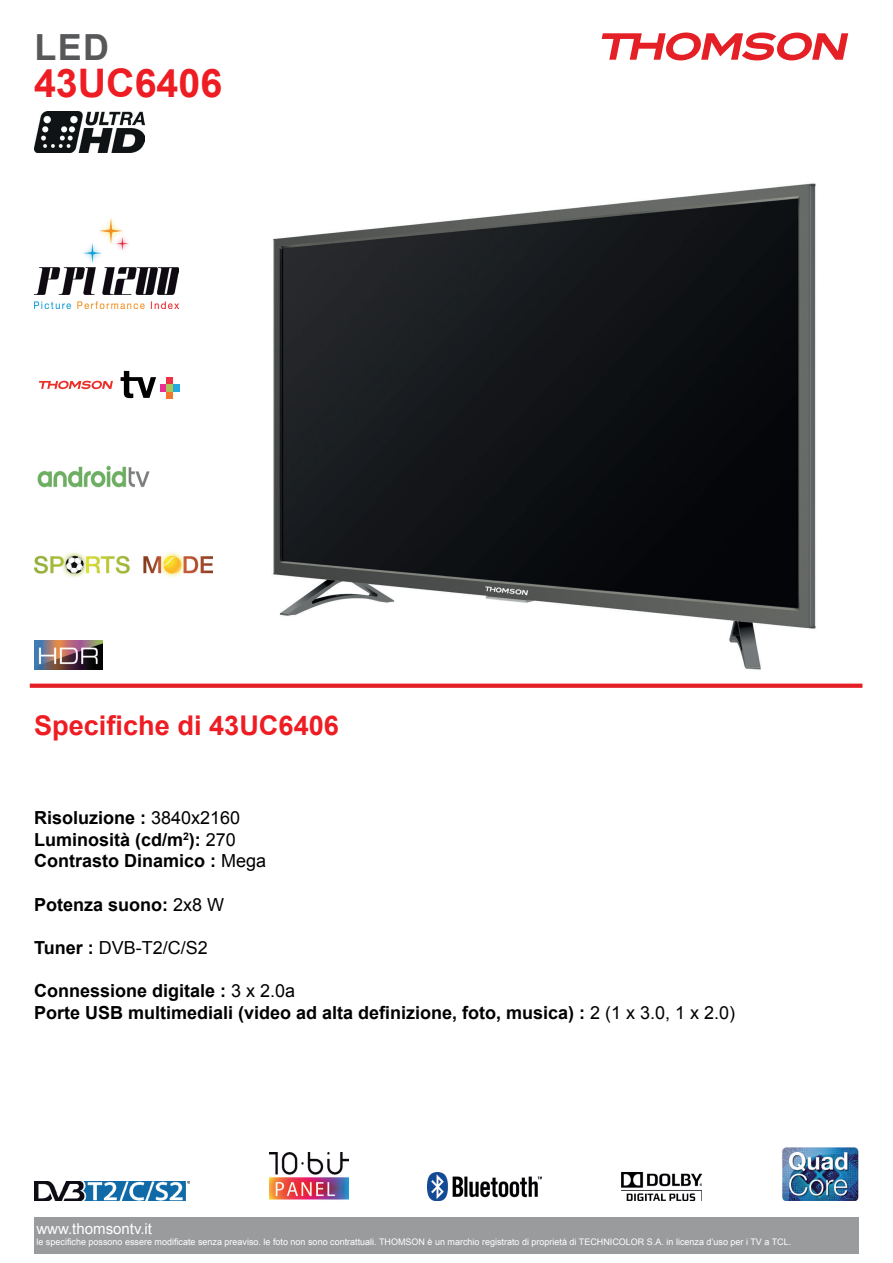
<style>
.page{position:relative;width:893px;height:1263px;background:#fff}
.page>*{position:absolute;margin:0;border:0;box-sizing:border-box;transform-origin:0 0}
.t1{font:700 39.45px "Arial";color:#ee1d23}
.t2{font:700 36px "Arial";color:#57585a}
.t3{font:700 27.15px "Arial";color:#ee1d23}
.t4{font:700 18px/21.6px "Arial";color:#000}
.t5{font:18px "Arial";color:#000}
.t6{font:15px "Arial";color:#fff}
.t7{font:9px "Arial";color:#fff}
.s1{font-weight:400}
.s2{font-weight:700}
</style>
<div class="page">
<div style="left:34px;top:1217px;width:825px;height:37px;background:#9a9b9c"></div>
<img style="left:246px;top:183px;width:599px;height:501px">
<svg style="left:30px;top:684px;width:832px;height:4px;background:#e5272d"></svg>
<svg style="left:602px;top:33px;width:246px;height:27px"></svg>
<svg style="left:39px;top:370px;width:141px;height:29px"></svg>
<img style="left:37px;top:465px;width:113px;height:23px">
<img style="left:34px;top:640px;width:68px;height:30px">
<img style="left:34px;top:218px;width:145px;height:91px">
<img style="left:34px;top:111px;width:111px;height:42px">
<img style="left:782px;top:1147px;width:77px;height:53px">
<img style="left:34px;top:552px;width:179px;height:26px">
<img style="left:269px;top:1153px;width:79px;height:47px">
<img style="left:621px;top:1172px;width:81px;height:28px">
<img style="left:427px;top:1172px;width:115px;height:28px">
<img style="left:34px;top:1181px;width:156px;height:19px">
<h2 class="t2" style="left:35px;top:22px;width:76px">LED</h2>
<h1 class="t1" style="left:34px;top:55px;width:190px">43UC6406</h1>
<h3 class="t3" style="left:34px;top:706px;width:306px">Specifiche di 43UC6406</h3>
<p class="t4" style="left:34px;top:807px;width:234px">Risoluzione : <span class="s1">3840x2160<br></span>Luminosità (cd/m<sup>2</sup>): <span class="s1">270<br></span>Contrasto Dinamico : <span class="s1">Mega</span></p>
<p class="t4" style="left:34px;top:894px;width:192px">Potenza suono: <span class="s1">2x8 W</span></p>
<p class="t5" style="left:34px;top:935px;width:175px"><span class="s2">Tuner :</span> DVB-T2/C/S2</p>
<p class="t4" style="left:34px;top:980px;width:703px">Connessione digitale : <span class="s1">3 x 2.0a<br></span>Porte USB multimediali (video ad alta definizione, foto, musica) : <span class="s1">2 (1 x 3.0, 1 x 2.0)</span></p>
<p class="t6" style="left:36px;top:1218px;width:117px">www.thomsontv.it</p>
<p class="t7" style="left:36px;top:1235px;width:756px">le specifiche possono essere modificate senza preaviso. le foto non sono contrattuali. THOMSON è un marchio registrato di proprietà di TECHNICOLOR S.A. in licenza d’uso per i TV a TCL.</p>
</div>
